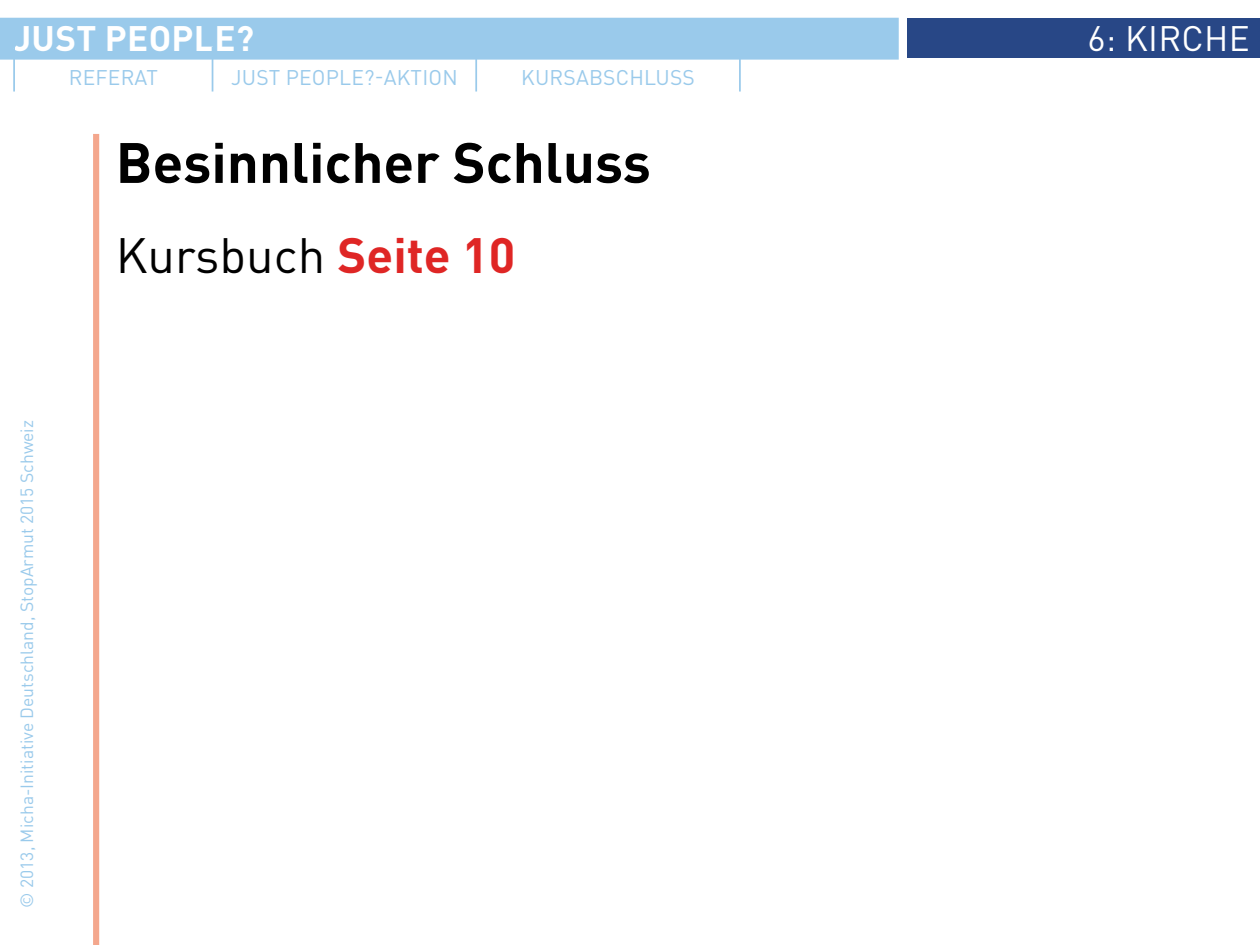
<style>
.page{position:relative;width:1260px;height:945px;background:#fff}
.page>*{position:absolute;margin:0;border:0;box-sizing:border-box;transform-origin:0 0}
.t1{font:700 56px "DINOT";color:#000}
.t2{font:49px "DINOT";color:#000}
.t3{font:700 35px "DINOT";letter-spacing:.01em;color:#fff}
.t4{font:35px "DINOT";letter-spacing:.01em;color:#fff}
.t5{font:21px "DINOT";letter-spacing:.01em;color:#9acaeb}
.t6{font:17.5px "DINOT";color:#9acaeb}
.s1{font-weight:700;color:#df2625}
</style>
<div class="page">
<div style="left:0;top:18px;width:899px;height:42px;background:#9acaeb;border:2px solid #9acaeb"></div>
<div style="left:908px;top:19px;width:352px;height:39px;background:#284786"></div>
<div style="left:93px;top:134px;width:6px;height:811px;background:#f4a78d"></div>
<hr style="left:13px;top:47px;width:2px;height:45px;background:#9acaeb">
<hr style="left:212px;top:47px;width:1px;height:45px;background:#9acaeb">
<hr style="left:475px;top:47px;width:2px;height:45px;background:#9acaeb">
<hr style="left:739px;top:47px;width:2px;height:45px;background:#9acaeb">
<h3 class="t3" style="left:13px;top:16px;width:242px">Just People?</h3>
<p class="t5" style="left:69px;top:64px;width:91px">REFERAT</p>
<p class="t5" style="left:231px;top:64px;width:228px">JUST PEOPLE?-AKTION</p>
<p class="t5" style="left:521px;top:64px;width:175px">KURSABSCHLUSS</p>
<h1 class="t1" style="left:116px;top:126px;width:537px">Besinnlicher Schluss</h1>
<p class="t6" style="left:16px;top:908px;width:489px;rotate:-90deg">© 2013, MICHA-I NITIATIVE DEUTSCHLAND, STOPARMUT 2015 SCHWEIZ</p>
<h2 class="t2" style="left:116px;top:225px;width:401px">KURSBUCH <span class="s1">Seite 10</span></h2>
<h3 class="t4" style="left:1088px;top:17px;width:164px">6: KIRCHE</h3>
</div>
